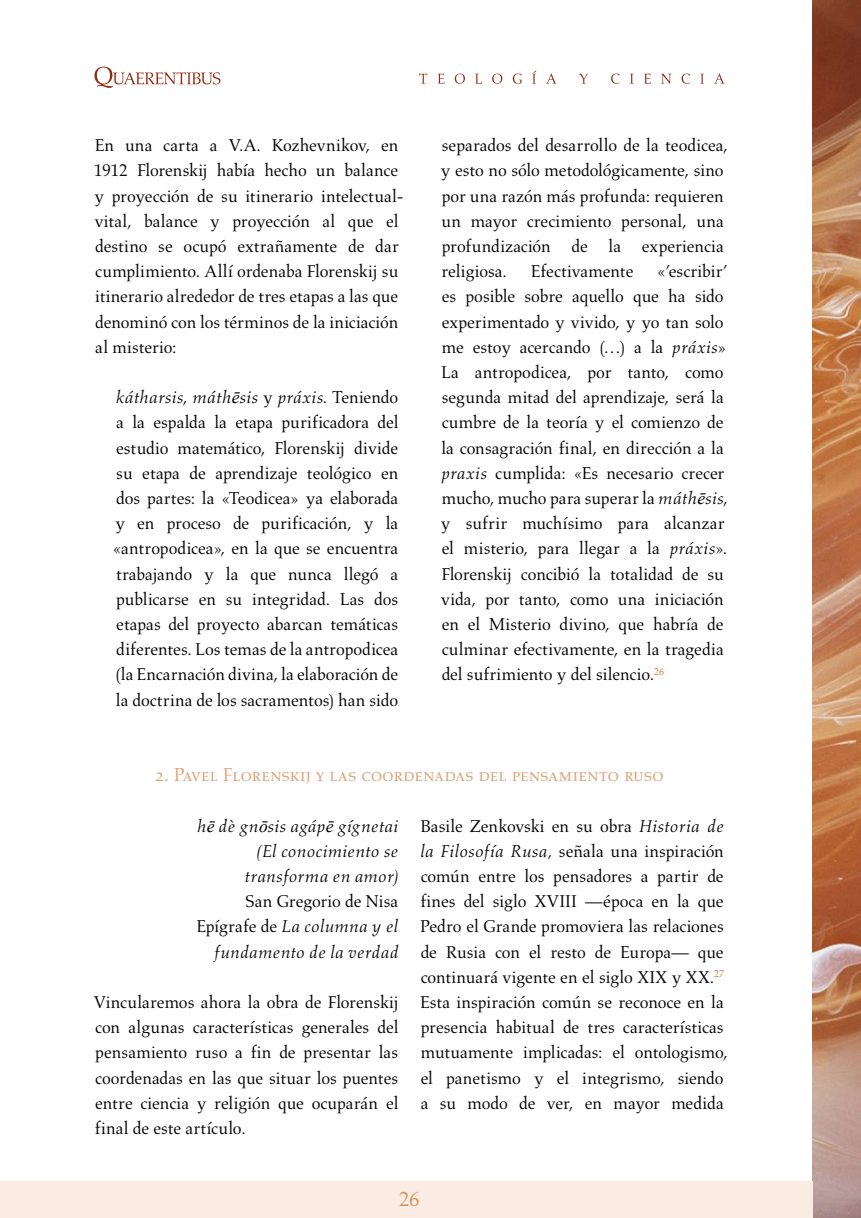
<style>
.page{position:relative;width:861px;height:1218px;background:#fff}
.page>*{position:absolute;margin:0;border:0;box-sizing:border-box;transform-origin:0 0}
.t1{font:21px "Aldus LT Std";color:#d18e5e}
.t2{font:19.25px "Aldus LT Std";letter-spacing:-.01em;color:#dda37c}
.t3{font:17.5px/25.2px "Aldus LT Std";letter-spacing:-.005em;color:#000}
.t4{font:italic 17.5px/25.2px "Aldus LT Std";letter-spacing:.01em;color:#000;text-align:right}
.s1{font-style:italic}
.s2{font-family:"Times New Roman";font-style:italic}
.s3{font-family:"Times New Roman"}
.s4{font-style:normal}
</style>
<div class="page">
<img style="left:813px;top:0;width:48px;height:1218px">
<svg style="left:95px;top:67px;width:126px;height:21px"></svg>
<svg style="left:419px;top:71px;width:306px;height:13px"></svg>
<div style="left:0;top:1181px;width:813px;height:37px;background:#faece3"></div>
<p class="t3" style="left:94px;top:133px;width:311px">En una carta a V.A. Kozhevnikov, en 1912 Florenskij había hecho un balance y proyección de su itinerario intelectual&shy;vital, balance y proyección al que el destino se ocupó extrañamente de dar cumplimiento. Allí ordenaba Florenskij su itinerario alrededor de tres etapas a las que denominó con los términos de la iniciación al misterio:</p>
<p class="t3" style="left:113px;top:385px;width:287px;text-align:justify"><span class="s1">kátharsis</span>, <span class="s1">máth</span><span class="s2">ē</span><span class="s1">sis</span> y <span class="s1">práxis</span>. Teniendo a la espalda la etapa purificadora del estudio matemático, Florenskij divide su etapa de aprendizaje teológico en dos partes: la «Teodicea» ya elaborada y en proceso de purificación, y la «antropodicea», en la que se encuentra trabajando y la que nunca llegó a publicarse en su integridad. Las dos etapas del proyecto abarcan temáticas diferentes. Los temas de la antropodicea (la Encarnación divina, la elaboración de la doctrina de los sacramentos) han sido</p>
<p class="t3" style="left:441px;top:133px;width:289px">separados del desarrollo de la teodicea, y esto no sólo metodológicamente, sino por una razón más profunda: requieren un mayor crecimiento personal, una profundización de la experiencia religiosa.</p>
<p class="t3" style="left:441px;top:259px;width:289px;text-indent:216px">«’escribir’ es posible sobre aquello que ha sido experimentado y vivido, y yo tan solo me estoy acercando (…) a la <span class="s1">práxis</span>» La antropodicea, por tanto, como segunda mitad del aprendizaje, será la cumbre de la teoría y el comienzo de la consagración final, en dirección a la <span class="s1">praxis</span> cumplida: «Es necesario crecer mucho, mucho para superar la <span class="s1">máth</span><span class="s2">ē</span><span class="s1">sis</span>, y sufrir muchísimo para alcanzar el misterio, para llegar a la <span class="s1">práxis</span>».<br>Florenskij concibió la totalidad de su vida, por tanto, como una iniciación en el Misterio divino, que habría de culminar efectivamente, en la tragedia del sufrimiento y del silencio.<sup>26</sup></p>
<p class="t3" style="left:531px;top:259px;width:104px">Efectivamente</p>
<p class="t2" style="left:155px;top:764px;width:510px">2. Pavel Florenskij y las coordenadas del pensamiento ruso</p>
<p class="t4" style="left:197px;top:813px;width:204px">h<span class="s3">ē</span> dè gn<span class="s3">ō</span>sis agáp<span class="s3">ē</span> gígnetai (El conocimiento se transforma en amor)</p>
<p class="t4" style="left:196px;top:889px;width:204px"><span class="s4">San Gregorio de Nisa<br>Epígrafe de</span> La columna y el fundamento de la verdad</p>
<p class="t3" style="left:93px;top:990px;width:307px;text-align:justify">Vincularemos ahora la obra de Florenskij con algunas características generales del pensamiento ruso a fin de presentar las coordenadas en las que situar los puentes entre ciencia y religión que ocuparán el final de este artículo.</p>
<p class="t3" style="left:420px;top:813px;width:309px">Basile Zenkovski en su obra <span class="s1">Historia de la Filosofía Rusa,</span> señala una inspiración común entre los pensadores a partir de fines del siglo XVIII —época en la que Pedro el Grande promoviera las relaciones de Rusia con el resto de Europa— que continuará vigente en el siglo XIX y XX.<sup>27<br></sup>Esta inspiración común se reconoce en la presencia habitual de tres características mutuamente implicadas: el ontologismo, el panetismo y el integrismo, siendo a su modo de ver, en mayor medida</p>
<p class="t1" style="left:399px;top:1187px;width:22px">26</p>
</div>
